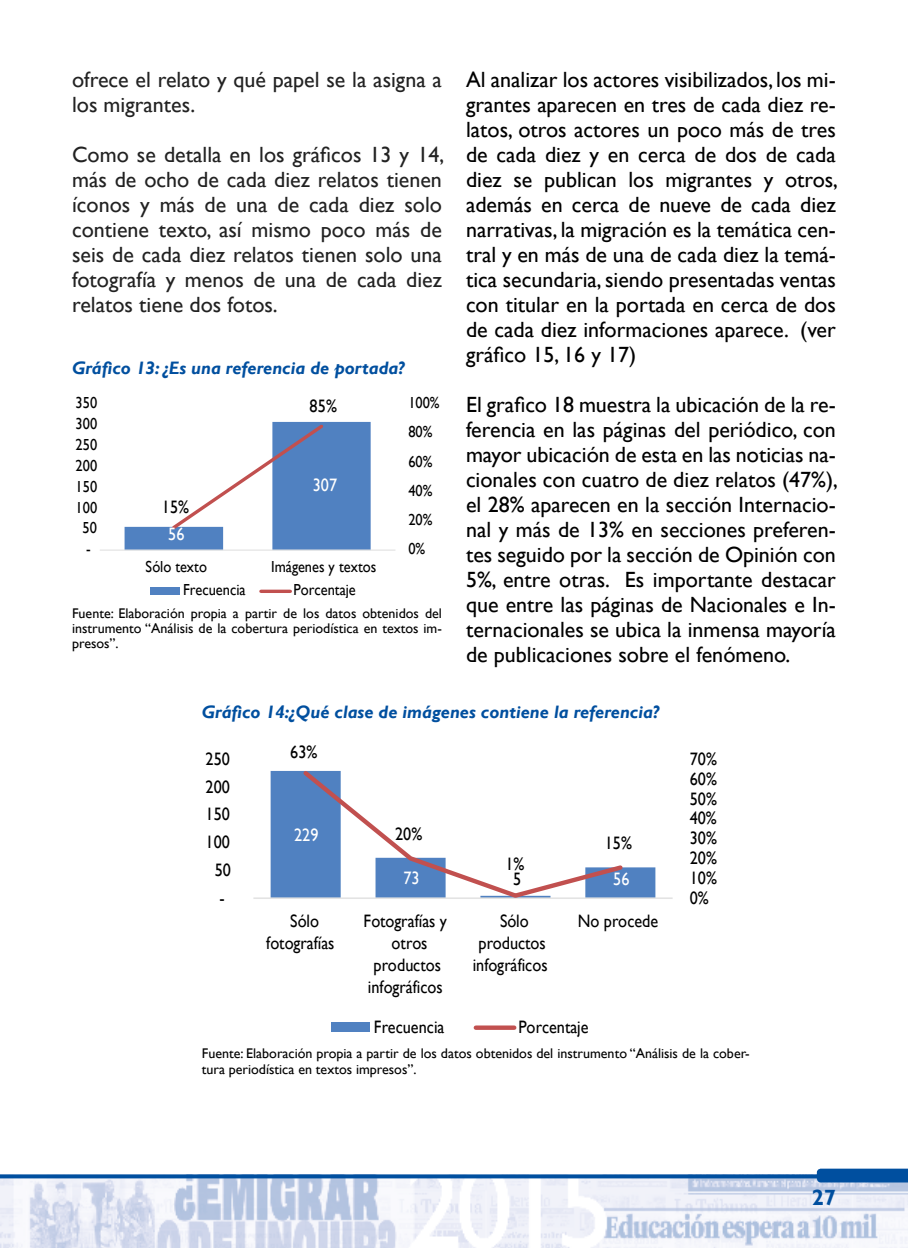
<style>
.page{position:relative;width:908px;height:1248px;background:#fff}
.page>*{position:absolute;margin:0;border:0;box-sizing:border-box;transform-origin:0 0}
.t1{font:22px/25px "Gill Sans";color:#000;text-align:justify}
.t2{font:22px/25px "Gill Sans";color:#222}
.t3{font:700 22px "Gill Sans";color:#004f9f}
.t4{font:18px/22px "Gill Sans";letter-spacing:.005em;color:#000;text-align:center;scale:.9 1}
.t5{font:italic 700 18px "Gill Sans";color:#004f9f}
.t6{font:18px "Gill Sans";letter-spacing:.005em;color:#fff;scale:.9 1}
.t7{font:16px "Gill Sans";letter-spacing:.005em;color:#000;scale:.9 1}
.t8{font:14px/15.2px "Gill Sans";color:#000;text-align:justify}
</style>
<div class="page">
<img style="left:0;top:1178px;width:907px;height:69px">
<svg style="left:0;top:1174px;width:816px;height:4px;background:#165ea7"></svg>
<svg style="left:816px;top:1168px;width:91px;height:14px"></svg>
<hr style="left:100px;top:549px;width:295px;height:1px;background:#e3e3e3">
<svg style="left:124px;top:421px;width:246px;height:129px"></svg>
<div style="left:150px;top:587px;width:30px;height:8px;background:#5081c1"></div>
<svg style="left:261px;top:589px;width:29px;height:4px"></svg>
<svg style="left:270px;top:770px;width:385px;height:127px;fill:#5081c1"></svg>
<hr style="left:253px;top:897px;width:419px;height:1px;background:#e3e3e3">
<svg style="left:299px;top:770px;width:326px;height:129px"></svg>
<div style="left:331px;top:1022px;width:39px;height:10px;background:#5081c1"></div>
<svg style="left:475px;top:1025px;width:39px;height:4px"></svg>
<p class="t2" style="left:72px;top:68px;width:371px">ofrece el relato y qué papel se la asigna a los migrantes.</p>
<p class="t2" style="left:72px;top:143px;width:373px;text-align:justify">Como se detalla en los gráficos 13 y 14, más de ocho de cada diez relatos tienen íconos y más de una de cada diez solo contiene texto, así mismo poco más de seis de cada diez relatos tienen solo una fotografía y menos de una de cada diez relatos tiene dos fotos.</p>
<p class="t5" style="left:72px;top:357px;width:333px">Gráfico 13: ¿Es una referencia de portada?</p>
<p class="t7" style="left:76px;top:393px;width:26px">350</p>
<p class="t7" style="left:76px;top:414px;width:26px">300</p>
<p class="t7" style="left:76px;top:435px;width:26px">250</p>
<p class="t7" style="left:76px;top:456px;width:26px">200</p>
<p class="t7" style="left:76px;top:477px;width:26px">150</p>
<p class="t7" style="left:76px;top:498px;width:26px">100</p>
<p class="t7" style="left:83px;top:518px;width:18px">50</p>
<p class="t7" style="left:86px;top:539px;width:7px">-</p>
<p class="t4" style="left:309px;top:395px;width:32px">85%</p>
<p class="t4" style="left:162px;top:496px;width:32px">15%</p>
<p class="t6" style="left:168px;top:523px;width:20px">56</p>
<p class="t6" style="left:312px;top:474px;width:29px">307</p>
<p class="t7" style="left:146px;top:557px;width:70px">Sólo texto</p>
<p class="t7" style="left:271px;top:557px;width:118px">Imágenes y textos</p>
<p class="t7" style="left:183px;top:580px;width:71px">Frecuencia</p>
<p class="t7" style="left:293px;top:580px;width:71px">Porcentaje</p>
<p class="t7" style="left:408px;top:393px;width:36px">100%</p>
<p class="t7" style="left:408px;top:422px;width:28px">80%</p>
<p class="t7" style="left:408px;top:452px;width:28px">60%</p>
<p class="t7" style="left:408px;top:481px;width:28px">40%</p>
<p class="t7" style="left:408px;top:510px;width:28px">20%</p>
<p class="t7" style="left:408px;top:539px;width:20px">0%</p>
<p class="t8" style="left:72px;top:606px;width:371px">Fuente: Elaboración propia a partir de los datos obtenidos del instrumento “Análisis de la cobertura periodística en textos im&shy;presos”.</p>
<p class="t1" style="left:466px;top:68px;width:373px">Al analizar los actores visibilizados, los mi&shy;grantes aparecen en tres de cada diez re&shy;latos, otros actores un poco más de tres de cada diez y en cerca de dos de cada diez se publican los migrantes y otros, además en cerca de nueve de cada diez narrativas, la migración es la temática cen&shy;tral y en más de una de cada diez la temá&shy;tica secundaria, siendo presentadas ventas con titular en la portada en cerca de dos de cada diez informaciones aparece. (ver gráfico 15, 16 y 17)</p>
<p class="t1" style="left:466px;top:393px;width:373px">El grafico 18 muestra la ubicación de la re&shy;ferencia en las páginas del periódico, con mayor ubicación de esta en las noticias na&shy;cionales con cuatro de diez relatos (47%), el 28% aparecen en la sección Internacio&shy;nal y más de 13% en secciones preferen&shy;tes seguido por la sección de Opinión con 5%, entre otras. Es importante destacar que entre las páginas de Nacionales e In&shy;ternacionales se ubica la inmensa mayoría de publicaciones sobre el fenómeno.</p>
<p class="t5" style="left:202px;top:701px;width:458px">Gráfico 14:¿Qué clase de imágenes contiene la referencia?</p>
<p class="t4" style="left:205px;top:748px;width:29px">250</p>
<p class="t4" style="left:205px;top:775px;width:29px">200</p>
<p class="t4" style="left:205px;top:803px;width:29px">150</p>
<p class="t4" style="left:205px;top:831px;width:29px">100</p>
<p class="t4" style="left:215px;top:859px;width:20px">50</p>
<p class="t4" style="left:219px;top:887px;width:7px">-</p>
<p class="t4" style="left:290px;top:741px;width:32px">63%</p>
<p class="t6" style="left:294px;top:824px;width:29px">229</p>
<p class="t4" style="left:395px;top:823px;width:32px">20%</p>
<p class="t4" style="left:604px;top:832px;width:32px">15%</p>
<p class="t4" style="left:505px;top:853px;width:23px">1%</p>
<p class="t6" style="left:403px;top:867px;width:20px">73</p>
<p class="t4" style="left:513px;top:868px;width:10px">5</p>
<p class="t6" style="left:613px;top:868px;width:20px">56</p>
<p class="t4" style="left:266px;top:910px;width:77px">Sólo fotografías</p>
<p class="t4" style="left:363px;top:910px;width:94px">Fotografías y otros productos infográficos</p>
<p class="t4" style="left:472px;top:910px;width:85px">Sólo productos infográficos</p>
<p class="t4" style="left:577px;top:910px;width:91px">No procede</p>
<p class="t4" style="left:374px;top:1016px;width:80px">Frecuencia</p>
<p class="t4" style="left:518px;top:1016px;width:79px">Porcentaje</p>
<p class="t4" style="left:689px;top:748px;width:32px">70%</p>
<p class="t4" style="left:689px;top:767px;width:32px">60%</p>
<p class="t4" style="left:689px;top:787px;width:32px">50%</p>
<p class="t4" style="left:689px;top:807px;width:32px">40%</p>
<p class="t4" style="left:689px;top:827px;width:32px">30%</p>
<p class="t4" style="left:689px;top:847px;width:32px">20%</p>
<p class="t4" style="left:689px;top:867px;width:32px">10%</p>
<p class="t4" style="left:689px;top:887px;width:23px">0%</p>
<p class="t8" style="left:202px;top:1046px;width:549px">Fuente: Elaboración propia a partir de los datos obtenidos del instrumento “Análisis de la cober&shy;tura periodística en textos impresos”.</p>
<p class="t3" style="left:811px;top:1184px;width:26px">27</p>
</div>
